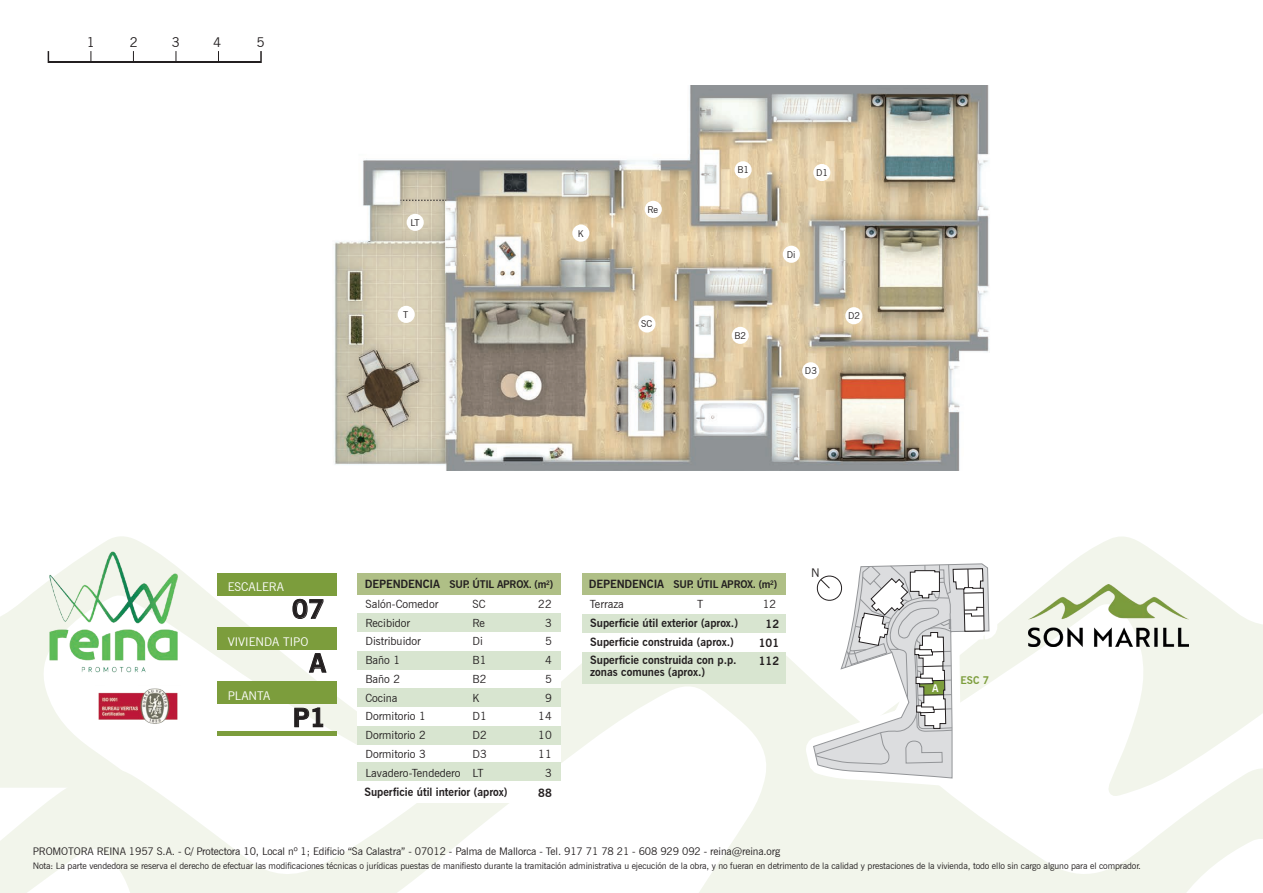
<style>
.page{position:relative;width:1263px;height:893px;background:#fff}
.page>*{position:absolute;margin:0;border:0;box-sizing:border-box;transform-origin:0 0}
.t1{font:700 25.5px/54.3px "News Gothic BT";color:#231f20;text-align:right;scale:1.06 1}
.t2{font:13.5px "News Gothic BT";color:#231f20}
.t3{font:12px "News Gothic BT";color:#fff}
.t4{font:12px "News Gothic BT";color:#231f20}
.t5{font:11.25px/18.8px "News Gothic BT";color:#231f20}
.t6{font:700 11.25px/18.8px "News Gothic BT";color:#231f20;text-align:justify}
.t7{font:10.5px "News Gothic BT";letter-spacing:-.01em;color:#231f20}
.t8{font:700 10.5px "News Gothic BT";letter-spacing:-.025em;color:#231f20}
.t9{font:700 10.5px "News Gothic BT";color:#7c9d3c}
.t10{font:700 10.5px "News Gothic BT";color:#fff}
.t11{font:9.45px "News Gothic BT";color:#231f20}
.t12{font:9px "News Gothic BT";letter-spacing:-.01em;color:#231f20}
.s1{font-size:11.25px}
</style>
<div class="page">
<svg style="left:40px;top:536px;width:318px;height:52px"></svg>
<svg style="left:1044px;top:537px;width:160px;height:51px;fill:#f2f5eb"></svg>
<svg style="left:0;top:588px;width:1263px;height:305px"></svg>
<img style="left:1028px;top:585px;width:160px;height:62px">
<img style="left:48px;top:548px;width:130px;height:127px">
<img style="left:95px;top:685px;width:85px;height:42px">
<img style="left:334px;top:85px;width:655px;height:386px">
<div style="left:358px;top:584px;width:203px;height:219px;background:#fff"></div>
<div style="left:217px;top:573px;width:120px;height:22px;background:#7c9d3c"></div>
<div style="left:358px;top:573px;width:203px;height:21px;background:#afbf86"></div>
<div style="left:358px;top:613px;width:203px;height:18px;background:#d8e5d0"></div>
<div style="left:358px;top:651px;width:203px;height:18px;background:#d8e5d0"></div>
<div style="left:358px;top:689px;width:203px;height:18px;background:#d8e5d0"></div>
<div style="left:358px;top:726px;width:203px;height:18px;background:#d8e5d0"></div>
<div style="left:358px;top:763px;width:203px;height:18px;background:#d8e5d0"></div>
<div style="left:638px;top:315px;width:17px;height:18px;background:#fff;border-radius:50%"></div>
<div style="left:732px;top:327px;width:17px;height:17px;background:#fff;border-radius:50%"></div>
<div style="left:734px;top:161px;width:18px;height:17px;background:#fff;border-radius:50%"></div>
<div style="left:813px;top:164px;width:17px;height:17px;background:#fff;border-radius:50%"></div>
<div style="left:845px;top:307px;width:17px;height:17px;background:#fff;border-radius:50%"></div>
<div style="left:802px;top:362px;width:17px;height:17px;background:#fff;border-radius:50%"></div>
<div style="left:572px;top:225px;width:17px;height:17px;background:#fff;border-radius:50%"></div>
<div style="left:645px;top:201px;width:17px;height:17px;background:#fff;border-radius:50%"></div>
<div style="left:783px;top:246px;width:17px;height:17px;background:#fff;border-radius:50%"></div>
<div style="left:407px;top:214px;width:17px;height:17px;background:#fff;border-radius:50%"></div>
<svg style="left:292px;top:599px;width:32px;height:20px"></svg>
<svg style="left:308px;top:653px;width:19px;height:20px"></svg>
<svg style="left:294px;top:707px;width:30px;height:20px"></svg>
<div style="left:217px;top:628px;width:120px;height:22px;background:#7c9d3c"></div>
<div style="left:217px;top:682px;width:120px;height:22px;background:#7c9d3c"></div>
<div style="left:217px;top:731px;width:120px;height:5px;background:#7c9d3c"></div>
<div style="left:583px;top:588px;width:203px;height:82px;background:#fff"></div>
<div style="left:583px;top:573px;width:203px;height:21px;background:#afbf86"></div>
<div style="left:583px;top:615px;width:203px;height:18px;background:#d8e5d0"></div>
<div style="left:583px;top:652px;width:203px;height:31px;background:#d8e5d0"></div>
<div style="left:398px;top:306px;width:17px;height:17px;background:#fff;border-radius:50%"></div>
<svg style="left:794px;top:563px;width:212px;height:330px;fill:#f2f5eb"></svg>
<svg style="left:813px;top:564px;width:176px;height:214px"></svg>
<svg style="left:401px;top:200px;width:45px;height:1px"></svg>
<svg style="left:260px;top:51px;width:2px;height:12px"></svg>
<hr style="left:48px;top:62px;width:43px;height:1px;background:#231f20">
<hr style="left:91px;top:62px;width:42px;height:1px;background:#231f20">
<hr style="left:133px;top:62px;width:43px;height:1px;background:#231f20">
<hr style="left:176px;top:62px;width:42px;height:1px;background:#231f20">
<hr style="left:218px;top:62px;width:43px;height:1px;background:#231f20">
<h2 class="t2" style="left:87px;top:34px;width:10px">1</h2>
<h2 class="t2" style="left:130px;top:34px;width:10px">2</h2>
<h2 class="t2" style="left:172px;top:34px;width:10px">3</h2>
<h2 class="t2" style="left:213px;top:34px;width:10px">4</h2>
<h2 class="t2" style="left:257px;top:34px;width:10px">5</h2>
<p class="t11" style="left:410px;top:217px;width:11px">LT</p>
<p class="t11" style="left:403px;top:309px;width:7px">T</p>
<p class="t11" style="left:578px;top:227px;width:7px">K</p>
<p class="t11" style="left:647px;top:204px;width:12px">Re</p>
<p class="t11" style="left:641px;top:318px;width:12px">SC</p>
<p class="t11" style="left:737px;top:164px;width:13px">B1</p>
<p class="t11" style="left:816px;top:167px;width:14px">D1</p>
<p class="t11" style="left:734px;top:330px;width:13px">B2</p>
<p class="t11" style="left:787px;top:249px;width:10px">Di</p>
<p class="t11" style="left:805px;top:365px;width:14px">D3</p>
<p class="t11" style="left:848px;top:310px;width:14px">D2</p>
<h3 class="t3" style="left:228px;top:580px;width:58px">ESCALERA</h3>
<h1 class="t1" style="left:292px;top:582px;width:34px">07<br>A<br>P1</h1>
<h3 class="t3" style="left:228px;top:635px;width:82px">VIVIENDA TIPO</h3>
<h3 class="t3" style="left:228px;top:689px;width:44px">PLANTA</h3>
<p class="t8" style="left:365px;top:578px;width:190px"><span class="s1">DEPENDENCIA</span> SUP. ÚTIL APROX. (m<sup>2</sup>)</p>
<p class="t8" style="left:589px;top:578px;width:190px"><span class="s1">DEPENDENCIA</span> SUP. ÚTIL APROX. (m<sup>2</sup>)</p>
<p class="t5" style="left:365px;top:594px;width:97px">Salón-Comedor<br>Recibidor<br>Distribuidor<br>Baño 1<br>Baño 2<br>Cocina<br>Dormitorio 1<br>Dormitorio 2<br>Dormitorio 3<br>Lavadero-Tendedero</p>
<p class="t5" style="left:472px;top:594px;width:16px">SC<br>Re<br>Di<br>B1<br>B2<br>K<br>D1<br>D2<br>D3<br>LT</p>
<p class="t6" style="left:364px;top:782px;width:145px">Superficie útil interior (aprox)</p>
<p class="t5" style="left:538px;top:594px;width:15px;text-align:right">22<br>3<br>5<br>4<br>5<br>9<br>14<br>10<br>11<br>3</p>
<p class="t6" style="left:538px;top:783px;width:15px">88</p>
<p class="t5" style="left:590px;top:594px;width:35px">Terraza</p>
<p class="t5" style="left:697px;top:594px;width:8px">T</p>
<p class="t5" style="left:763px;top:594px;width:15px">12</p>
<p class="t6" style="left:759px;top:614px;width:22px;text-indent:7px">12<br>101<br>112</p>
<p class="t6" style="left:590px;top:613px;width:149px;text-align:left">Superficie útil exterior (aprox.)<br>Superficie construida (aprox.)<br>Superficie construida con p.p.</p>
<p class="t6" style="left:590px;top:663px;width:116px">zonas comunes (aprox.)</p>
<h3 class="t4" style="left:811px;top:565px;width:10px">N</h3>
<p class="t10" style="left:932px;top:682px;width:8px">A</p>
<p class="t9" style="left:960px;top:673px;width:30px">ESC 7</p>
<p class="t7" style="left:33px;top:845px;width:749px">PROMOTORA REINA 1957 S.A. - C/ Protectora 10, Local nº 1; Edificio “Sa Calastra” - 07012 - Palma de Mallorca - Tel. 917 71 78 21 - 608 929 092 - reina@reina.org</p>
<p class="t12" style="left:33px;top:860px;width:1110px">Nota: La parte vendedora se reserva el derecho de efectuar las modificaciones técnicas o jurídicas puestas de manifiesto durante la tramitación administrativa u ejecución de la obra, y no fueran en detrimento de la calidad y prestaciones de la vivienda, todo ello sin cargo alguno para el comprador.</p>
</div>
